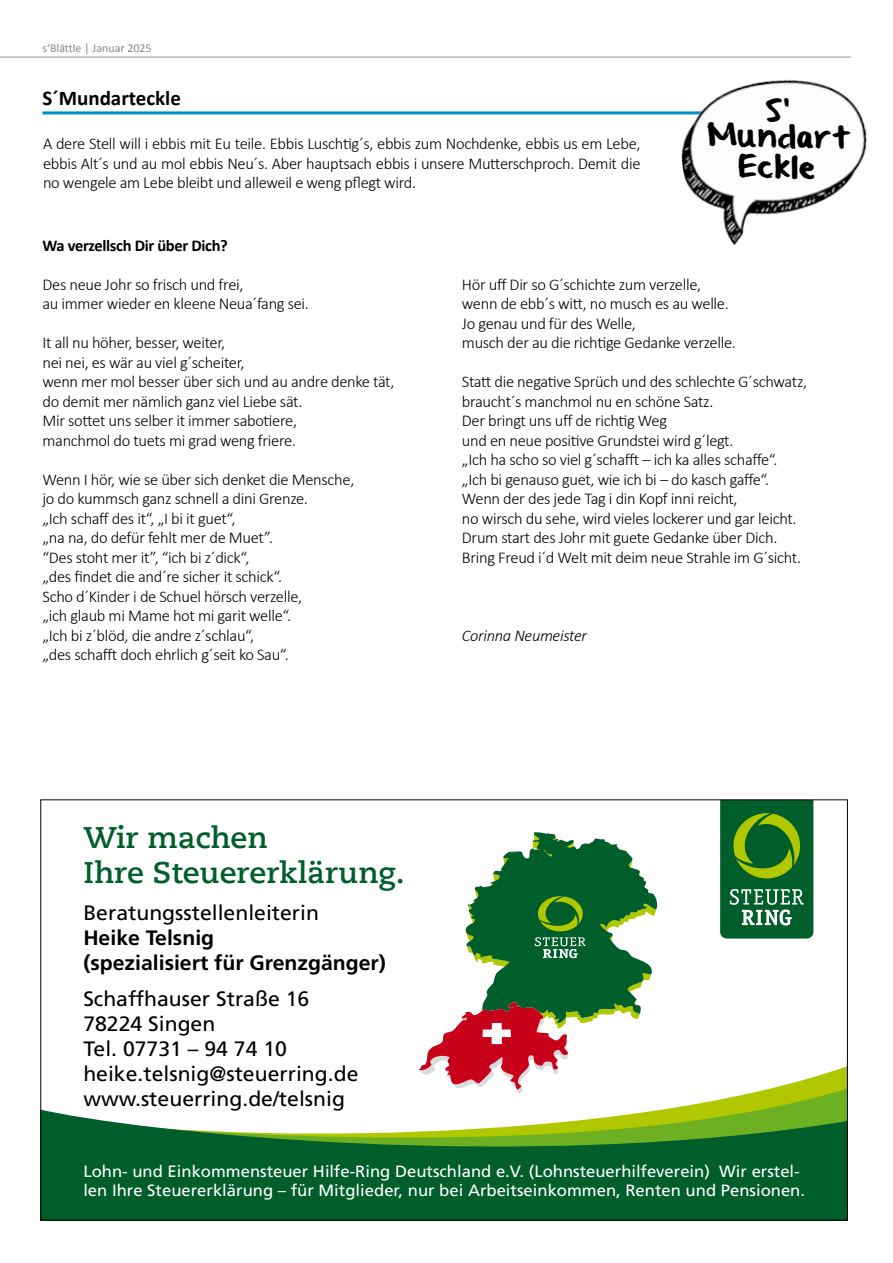
<style>
.page{position:relative;width:893px;height:1263px;background:#fff}
.page>*{position:absolute;margin:0;border:0;box-sizing:border-box;transform-origin:0 0}
.t1{font:700 29.7px/35.7px "Caecilia Com 75";color:#005e2a}
.t2{font:25.65px/25.7px "From Where You Are";color:#000;text-align:center}
.t3{font:700 21px "Calibri";color:#000}
.t4{font:20.85px/24.9px "Frutiger LT Com";color:#000}
.t5{font:700 20.85px/24.9px "Frutiger LT Com";color:#000}
.t6{font:300 16.5px/19.5px "Calibri";letter-spacing:-.02em;color:#000}
.t7{font:700 16.5px "Calibri";letter-spacing:-.02em;color:#000}
.t8{font:italic 300 16.5px "Calibri";letter-spacing:-.02em;color:#000}
.t9{font:16.35px/19.6px "Frutiger LT Com";color:#fff}
.t10{font:12px "Calibri";color:#87888a}
</style>
<div class="page">
<hr style="left:0;top:57px;width:850px;height:1px;background:#9c9e9f">
<hr style="left:43px;top:111px;width:806px;height:3px;background:#0091ca">
<img style="left:671px;top:80px;width:196px;height:166px">
<svg style="left:418px;top:1066px;width:428px;height:21px"></svg>
<svg style="left:666px;top:1087px;width:180px;height:22px"></svg>
<svg style="left:42px;top:1109px;width:804px;height:109px;background:#307d41"></svg>
<svg style="left:720px;top:801px;width:93px;height:137px;background:#287733"></svg>
<svg style="left:419px;top:832px;width:238px;height:261px"></svg>
<p class="t10" style="left:43px;top:39px;width:111px">s‘Blättle | Januar 2025</p>
<p class="t3" style="left:43px;top:83px;width:140px">S´Mundarteckle</p>
<p class="t6" style="left:43px;top:134px;width:599px;text-align:justify">A dere Stell will i ebbis mit Eu teile. Ebbis Luschtig´s, ebbis zum Nochdenke, ebbis us em Lebe, ebbis Alt´s und au mol ebbis Neu´s. Aber hauptsach ebbis i unsere Mutterschproch. Demit die no wengele am Lebe bleibt und alleweil e weng pflegt wird.</p>
<h2 class="t2" style="left:707px;top:99px;width:142px;rotate:1deg">S‘<br>Mundart</h2>
<h2 class="t2" style="left:738px;top:156px;width:79px;rotate:1deg">Eckle</h2>
<p class="t7" style="left:43px;top:234px;width:187px">Wa verzellsch Dir über Dich?</p>
<p class="t6" style="left:43px;top:274px;width:268px">Des neue Johr so frisch und frei,<br>au immer wieder en kleene Neua´fang sei.</p>
<p class="t6" style="left:43px;top:333px;width:353px">It all nu höher, besser, weiter,<br>nei nei, es wär au viel g´scheiter,<br>wenn mer mol besser über sich und au andre denke tät, do demit mer nämlich ganz viel Liebe sät.<br>Mir sottet uns selber it immer sabotiere,<br>manchmol do tuets mi grad weng friere.</p>
<p class="t6" style="left:43px;top:469px;width:313px">Wenn I hör, wie se über sich denket die Mensche, jo do kummsch ganz schnell a dini Grenze.<br>„Ich schaff des it“, „I bi it guet“,<br>„na na, do defür fehlt mer de Muet”.<br>“Des stoht mer it”, “ich bi z´dick“,<br>„des findet die and´re sicher it schick“.<br>Scho d´Kinder i de Schuel hörsch verzelle,<br>„ich glaub mi Mame hot mi garit welle“.<br>„Ich bi z´blöd, die andre z´schlau“,<br>„des schafft doch ehrlich g´seit ko Sau“.</p>
<p class="t6" style="left:462px;top:274px;width:275px">Hör uff Dir so G´schichte zum verzelle, wenn de ebb´s witt, no musch es au welle.<br>Jo genau und für des Welle,<br>musch der au die richtige Gedanke verzelle.</p>
<p class="t6" style="left:462px;top:372px;width:347px">Statt die negative Sprüch und des schlechte G´schwatz, braucht´s manchmol nu en schöne Satz.<br>Der bringt uns uff de richtig Weg<br>und en neue positive Grundstei wird g´legt.<br>„Ich ha scho so viel g´schafft – ich ka alles schaffe“.<br>„Ich bi genauso guet, wie ich bi – do kasch gaffe“.<br>Wenn der des jede Tag i din Kopf inni reicht,<br>no wirsch du sehe, wird vieles lockerer und gar leicht.<br>Drum start des Johr mit guete Gedanke über Dich.<br>Bring Freud i´d Welt mit deim neue Strahle im G´sicht.</p>
<p class="t8" style="left:462px;top:626px;width:127px">Corinna Neumeister</p>
<h1 class="t1" style="left:83px;top:819px;width:323px">Wir machen<br>Ihre Steuererklärung.</h1>
<p class="t4" style="left:83px;top:901px;width:237px">Beratungsstellenleiterin</p>
<p class="t5" style="left:83px;top:926px;width:304px">Heike Telsnig<br>(spezialisiert für Grenzgänger)</p>
<p class="t4" style="left:83px;top:986px;width:277px">Schaffhauser Straße 16<br>78224 Singen<br>Tel. 07731 – 94 74 10 heike.telsnig@steuerring.de www.steuerring.de/telsnig</p>
<p class="t9" style="left:83px;top:1161px;width:723px">Lohn- und Einkommensteuer Hilfe-Ring Deutschland e.V. (Lohnsteuerhilfeverein) Wir erstel&shy;len Ihre Steuererklärung – für Mitglieder, nur bei Arbeitseinkommen, Renten und Pensionen.</p>
</div>
